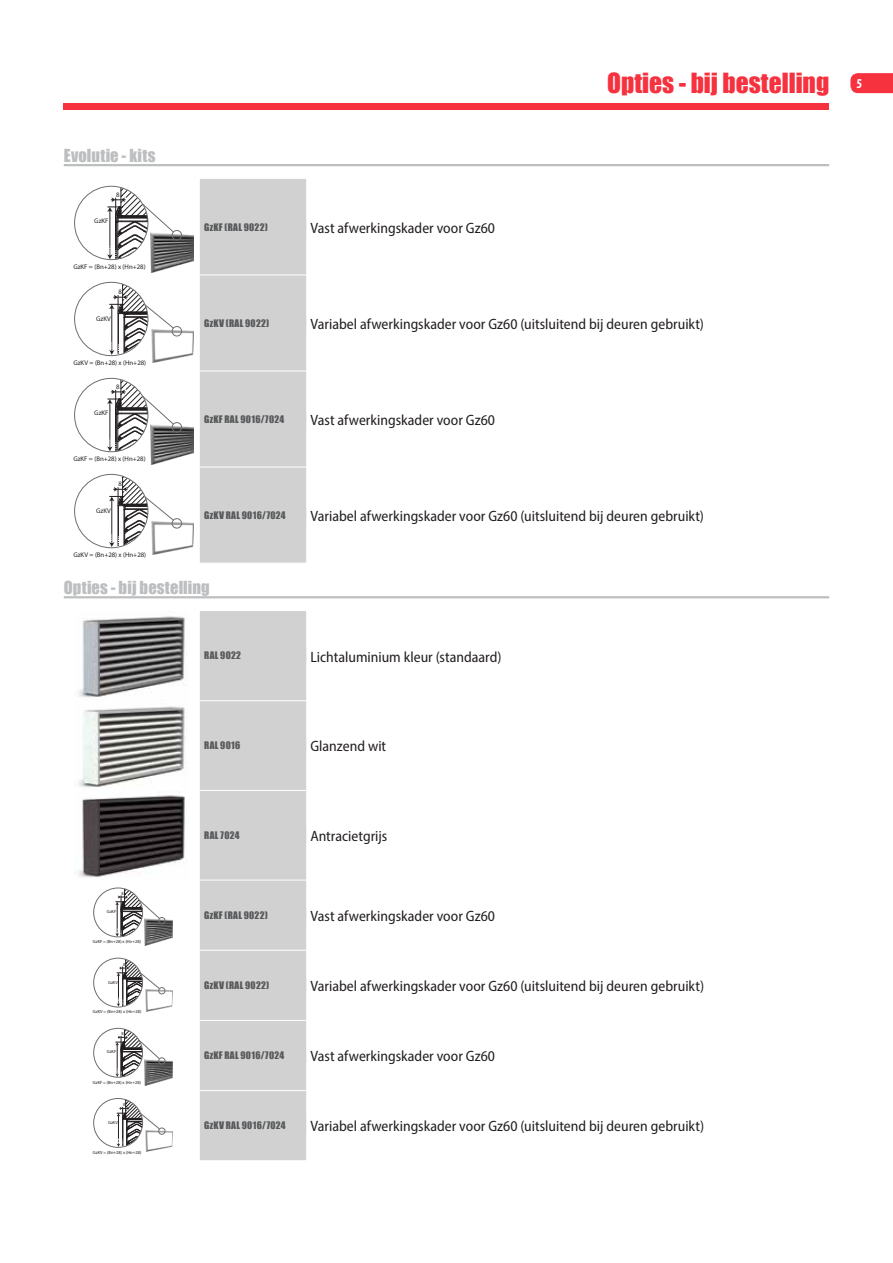
<style>
.page{position:relative;width:893px;height:1263px;background:#fff}
.page>*{position:absolute;margin:0;border:0;box-sizing:border-box;transform-origin:0 0}
.t1{font:25.5px "Impact";color:#f7323f}
.t2{font:16.5px "Impact";letter-spacing:.01em;color:#bcbec0}
.t3{font:semi-condensed 15px "Myriad Pro";color:#231f20}
.t4{font:9.6px "Impact";letter-spacing:.035em;color:#58595b}
.t5{font:6.75px "Myriad Pro";color:#231f20}
.t6{font:4.5px "Myriad Pro";color:#231f20}
</style>
<div class="page">
<div style="left:64px;top:103px;width:765px;height:6px;background:#f7323f"></div>
<svg style="left:850px;top:73px;width:43px;height:20px"></svg>
<hr style="left:64px;top:164px;width:765px;height:2px;background:#bcbec0">
<hr style="left:64px;top:596px;width:765px;height:2px;background:#bcbec0">
<div style="left:200px;top:179px;width:106px;height:384px;background:#d1d1d1"></div>
<hr style="left:200px;top:275px;width:106px;height:1px;background:#fff">
<hr style="left:200px;top:371px;width:106px;height:1px;background:#fff">
<hr style="left:200px;top:467px;width:106px;height:1px;background:#fff">
<img style="left:150px;top:234px;width:43px;height:38px">
<div style="left:172px;top:230px;width:10px;height:10px;border:1px solid #6d6e71;border-radius:50%"></div>
<svg style="left:107px;top:186px;width:67px;height:75px"></svg>
<div style="left:204px;top:219px;width:102px;height:15px;background:#d1d1d1"></div>
<img style="left:152px;top:330px;width:41px;height:33px">
<div style="left:172px;top:326px;width:10px;height:10px;border:1px solid #6d6e71;border-radius:50%"></div>
<svg style="left:109px;top:283px;width:65px;height:72px"></svg>
<div style="left:204px;top:315px;width:102px;height:15px;background:#d1d1d1"></div>
<img style="left:150px;top:426px;width:43px;height:38px">
<div style="left:172px;top:422px;width:10px;height:10px;border:1px solid #6d6e71;border-radius:50%"></div>
<svg style="left:107px;top:378px;width:67px;height:75px"></svg>
<div style="left:204px;top:411px;width:102px;height:15px;background:#d1d1d1"></div>
<img style="left:152px;top:522px;width:41px;height:33px">
<div style="left:172px;top:518px;width:10px;height:10px;border:1px solid #6d6e71;border-radius:50%"></div>
<svg style="left:109px;top:475px;width:65px;height:72px"></svg>
<div style="left:204px;top:507px;width:102px;height:15px;background:#d1d1d1"></div>
<div style="left:200px;top:611px;width:106px;height:549px;background:#d1d1d1"></div>
<hr style="left:200px;top:700px;width:106px;height:1px;background:#fff">
<hr style="left:200px;top:790px;width:106px;height:1px;background:#fff">
<hr style="left:200px;top:880px;width:106px;height:1px;background:#fff">
<hr style="left:200px;top:950px;width:106px;height:1px;background:#fff">
<hr style="left:200px;top:1020px;width:106px;height:1px;background:#fff">
<hr style="left:200px;top:1090px;width:106px;height:1px;background:#fff">
<img style="left:78px;top:616px;width:109px;height:262px">
<div style="left:204px;top:648px;width:102px;height:15px;background:#d1d1d1"></div>
<div style="left:204px;top:738px;width:102px;height:15px;background:#d1d1d1"></div>
<div style="left:204px;top:827px;width:102px;height:15px;background:#d1d1d1"></div>
<img style="left:144px;top:919px;width:29px;height:26px">
<div style="left:158px;top:917px;width:7px;height:7px;border:1px solid #6d6e71;border-radius:50%"></div>
<svg style="left:115px;top:888px;width:45px;height:50px"></svg>
<div style="left:204px;top:907px;width:102px;height:15px;background:#d1d1d1"></div>
<img style="left:145px;top:990px;width:28px;height:22px">
<div style="left:158px;top:987px;width:7px;height:7px;border:1px solid #6d6e71;border-radius:50%"></div>
<div style="left:93px;top:958px;width:50px;height:49px;border:1px solid #6d6e71;border-radius:50%"></div>
<svg style="left:117px;top:959px;width:43px;height:48px"></svg>
<div style="left:204px;top:977px;width:102px;height:15px;background:#d1d1d1"></div>
<img style="left:144px;top:1059px;width:29px;height:27px">
<div style="left:158px;top:1057px;width:7px;height:7px;border:1px solid #6d6e71;border-radius:50%"></div>
<svg style="left:115px;top:1028px;width:45px;height:50px"></svg>
<div style="left:204px;top:1047px;width:102px;height:15px;background:#d1d1d1"></div>
<img style="left:145px;top:1130px;width:28px;height:22px">
<div style="left:158px;top:1128px;width:7px;height:6px;border:1px solid #6d6e71;border-radius:50%"></div>
<div style="left:93px;top:1098px;width:50px;height:49px;border:1px solid #6d6e71;border-radius:50%"></div>
<svg style="left:117px;top:1099px;width:43px;height:48px"></svg>
<div style="left:204px;top:1118px;width:102px;height:15px;background:#d1d1d1"></div>
<p class="t2" style="left:64px;top:143px;width:93px">Evolutie - kits</p>
<p class="t5" style="left:116px;top:190px;width:5px">8</p>
<p class="t5" style="left:94px;top:217px;width:16px">GzKF</p>
<p class="t5" style="left:73px;top:263px;width:74px">GzKF = (Bn+28) x (Hn+28)</p>
<p class="t5" style="left:119px;top:288px;width:5px">8</p>
<p class="t5" style="left:96px;top:314px;width:16px">GzKV</p>
<p class="t5" style="left:73px;top:359px;width:74px">GzKV = (Bn+28) x (Hn+28)</p>
<p class="t5" style="left:116px;top:382px;width:5px">8</p>
<p class="t5" style="left:94px;top:409px;width:16px">GzKF</p>
<p class="t5" style="left:73px;top:455px;width:74px">GzKF = (Bn+28) x (Hn+28)</p>
<p class="t5" style="left:119px;top:480px;width:5px">8</p>
<p class="t5" style="left:96px;top:506px;width:16px">GzKV</p>
<p class="t5" style="left:73px;top:551px;width:74px">GzKV = (Bn+28) x (Hn+28)</p>
<p class="t4" style="left:204px;top:219px;width:65px">GzKF (RAL 9022)</p>
<p class="t3" style="left:310px;top:218px;width:186px">Vast afwerkingskader voor Gz60</p>
<h1 class="t1" style="left:607px;top:63px;width:256px">Opties - bij bestelling <sup>5</sup></h1>
<p class="t4" style="left:204px;top:315px;width:67px">GzKV (RAL 9022)</p>
<p class="t3" style="left:310px;top:314px;width:395px">Variabel afwerkingskader voor Gz60 (uitsluitend bij deuren gebruikt)</p>
<p class="t4" style="left:204px;top:411px;width:82px">GzKF RAL 9016/7024</p>
<p class="t3" style="left:310px;top:410px;width:186px">Vast afwerkingskader voor Gz60</p>
<p class="t4" style="left:204px;top:507px;width:83px">GzKV RAL 9016/7024</p>
<p class="t3" style="left:310px;top:506px;width:395px">Variabel afwerkingskader voor Gz60 (uitsluitend bij deuren gebruikt)</p>
<p class="t2" style="left:64px;top:575px;width:148px">Opties - bij bestelling</p>
<p class="t4" style="left:204px;top:648px;width:38px">RAL 9022</p>
<p class="t3" style="left:310px;top:647px;width:193px">Lichtaluminium kleur (standaard)</p>
<p class="t4" style="left:204px;top:738px;width:38px">RAL 9016</p>
<p class="t3" style="left:310px;top:737px;width:77px">Glanzend wit</p>
<p class="t6" style="left:121px;top:891px;width:4px">8</p>
<p class="t6" style="left:107px;top:908px;width:11px">GzKF</p>
<p class="t6" style="left:93px;top:939px;width:50px">GzKF = (Bn+28) x (Hn+28)</p>
<p class="t6" style="left:123px;top:962px;width:4px">8</p>
<p class="t6" style="left:108px;top:979px;width:11px">GzKV</p>
<p class="t6" style="left:93px;top:1009px;width:50px">GzKV = (Bn+28) x (Hn+28)</p>
<p class="t6" style="left:121px;top:1031px;width:4px">8</p>
<p class="t6" style="left:107px;top:1049px;width:11px">GzKF</p>
<p class="t6" style="left:93px;top:1079px;width:50px">GzKF = (Bn+28) x (Hn+28)</p>
<p class="t6" style="left:123px;top:1102px;width:4px">8</p>
<p class="t6" style="left:108px;top:1120px;width:11px">GzKV</p>
<p class="t6" style="left:93px;top:1149px;width:50px">GzKV = (Bn+28) x (Hn+28)</p>
<p class="t4" style="left:204px;top:828px;width:37px">RAL 7024</p>
<p class="t3" style="left:310px;top:827px;width:78px">Antracietgrijs</p>
<p class="t4" style="left:204px;top:907px;width:65px">GzKF (RAL 9022)</p>
<p class="t3" style="left:310px;top:906px;width:186px">Vast afwerkingskader voor Gz60</p>
<p class="t4" style="left:204px;top:978px;width:67px">GzKV (RAL 9022)</p>
<p class="t3" style="left:310px;top:977px;width:395px">Variabel afwerkingskader voor Gz60 (uitsluitend bij deuren gebruikt)</p>
<p class="t4" style="left:204px;top:1048px;width:82px">GzKF RAL 9016/7024</p>
<p class="t3" style="left:310px;top:1047px;width:186px">Vast afwerkingskader voor Gz60</p>
<p class="t4" style="left:204px;top:1118px;width:83px">GzKV RAL 9016/7024</p>
<p class="t3" style="left:310px;top:1117px;width:395px">Variabel afwerkingskader voor Gz60 (uitsluitend bij deuren gebruikt)</p>
</div>
